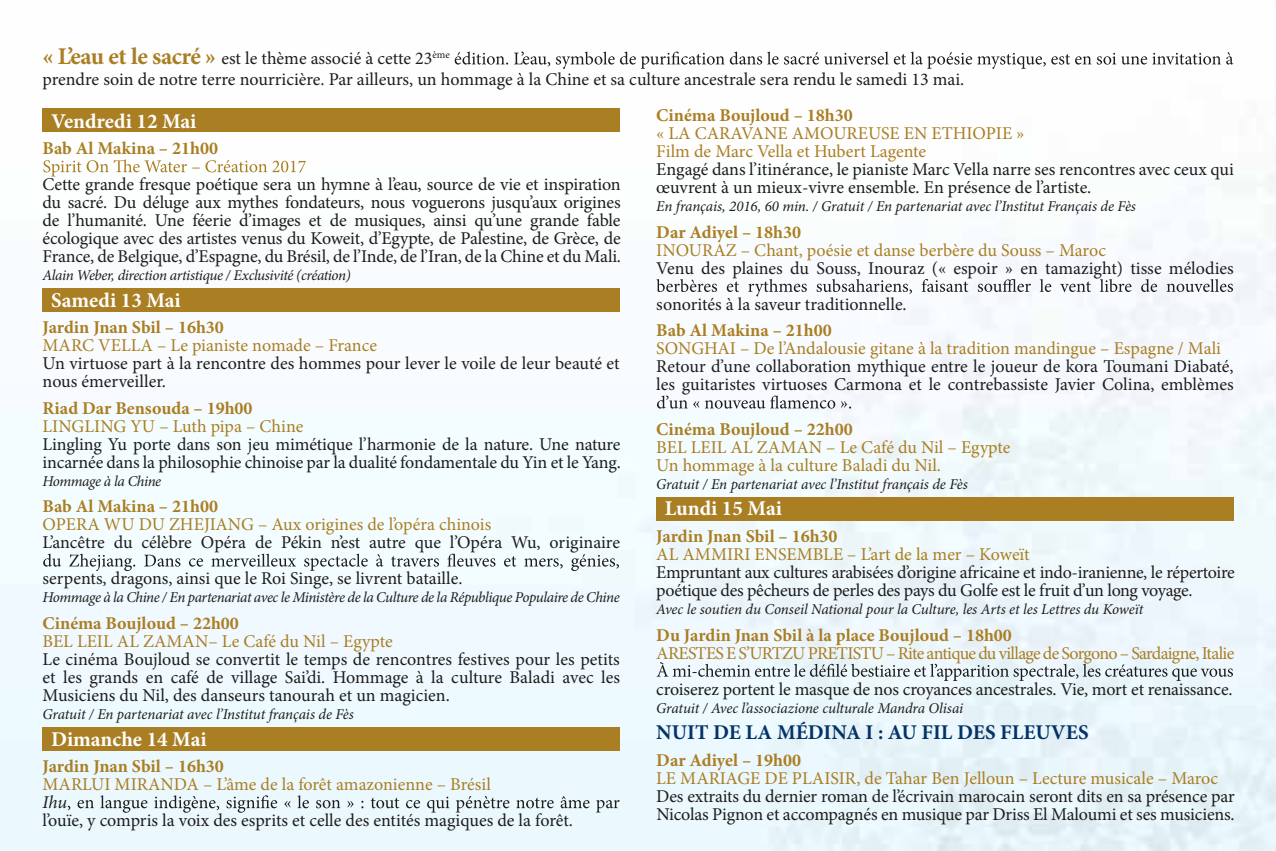
<style>
.page{position:relative;width:1276px;height:851px;background:#fff}
.page>*{position:absolute;margin:0;border:0;box-sizing:border-box;transform-origin:0 0}
.t1{font:700 21px "Minion Pro";color:#fff}
.t2{font:700 21px "Minion Pro";color:#043367}
.t3{font:18px/18px "Minion Pro";letter-spacing:-.005em;color:#1d1d1b}
.t4{font:18px/18px "Minion Pro";color:#aa7e23}
.t5{font:700 18px "Minion Pro";color:#aa7e23}
.t6{font:18px "Minion Pro";letter-spacing:-.04em;color:#aa7e23}
.t7{font:italic 18px "Minion Pro";color:#1d1d1b}
.t8{font:italic 15px "Minion Pro";letter-spacing:-.015em;color:#1d1d1b}
.s1{font-weight:700;font-size:24px;color:#aa7e23}
</style>
<div class="page">
<img style="left:0;top:51px;width:1276px;height:799px">
<svg style="left:455px;top:52px;width:778px;height:17px"></svg>
<div style="left:43px;top:108px;width:577px;height:24px;background:#aa7e23"></div>
<div style="left:43px;top:287px;width:577px;height:24px;background:#aa7e23"></div>
<div style="left:43px;top:727px;width:577px;height:23px;background:#aa7e23"></div>
<div style="left:656px;top:496px;width:577px;height:24px;background:#aa7e23"></div>
<svg style="left:43px;top:159px;width:263px;height:17px"></svg>
<svg style="left:43px;top:553px;width:576px;height:18px"></svg>
<svg style="left:68px;top:795px;width:551px;height:17px;background:#cbd6da"></svg>
<svg style="left:656px;top:279px;width:577px;height:17px"></svg>
<svg style="left:657px;top:395px;width:194px;height:13px"></svg>
<svg style="left:656px;top:662px;width:577px;height:18px"></svg>
<p class="t3" style="left:43px;top:48px;width:923px;line-height:21px"><span class="s1">« L’eau et le sacré »</span> est le thème associé à cette 23<sup>ème<br></sup>prendre soin de notre terre nourricière. Par ailleurs, un hommage à la Chine et sa culture ancestrale sera rendu le samedi 13 mai.</p>
<p class="t1" style="left:51px;top:106px;width:147px">Vendredi 12 Mai</p>
<p class="t5" style="left:43px;top:136px;width:177px">Bab Al Makina – 21h00</p>
<p class="t3" style="left:43px;top:175px;width:580px;text-align:justify">Cette grande fresque poétique sera un hymne à l’eau, source de vie et inspiration du sacré. Du déluge aux mythes fondateurs, nous voguerons jusqu’aux origines de l’humanité. Une féerie d’images et de musiques, ainsi qu’une grande fable écologique avec des artistes venus du Koweit, d’Egypte, de Palestine, de Grèce, de France, de Belgique, d’Espagne, du Brésil, de l’Inde, de l’Iran, de la Chine et du Mali.</p>
<p class="t8" style="left:43px;top:265px;width:310px">Alain Weber, direction artistique / Exclusivité (création)</p>
<p class="t1" style="left:51px;top:285px;width:131px">Samedi 13 Mai</p>
<p class="t5" style="left:43px;top:315px;width:183px">Jardin Jnan Sbil – 16h30</p>
<p class="t4" style="left:43px;top:336px;width:336px">MARC VELLA – Le pianiste nomade – France</p>
<p class="t3" style="left:43px;top:354px;width:579px">Un virtuose part à la rencontre des hommes pour lever le voile de leur beauté et nous émerveiller.</p>
<p class="t5" style="left:43px;top:395px;width:212px">Riad Dar Bensouda – 19h00</p>
<p class="t4" style="left:43px;top:417px;width:262px">LINGLING YU – Luth pipa – Chine</p>
<p class="t3" style="left:43px;top:435px;width:580px">Lingling Yu porte dans son jeu mimétique l’harmonie de la nature. Une nature incarnée dans la philosophie chinoise par la dualité fondamentale du Yin et le Yang.</p>
<p class="t8" style="left:43px;top:471px;width:120px">Hommage à la Chine</p>
<p class="t5" style="left:43px;top:494px;width:177px">Bab Al Makina – 21h00</p>
<p class="t4" style="left:43px;top:515px;width:450px">OPERA WU DU ZHEJIANG – Aux origines de l’opéra chinois</p>
<p class="t3" style="left:43px;top:524px;width:579px;line-height:36px">L’ancêtre du célèbre Opéra de Pékin n’est autre que l’Opéra Wu, originaire serpents, dragons, ainsi que le Roi Singe, se livrent bataille.</p>
<p class="t8" style="left:43px;top:587px;width:578px">Hommage à la Chine / En partenariat avec le Ministère de la Culture de la République Populaire de Chine</p>
<p class="t5" style="left:43px;top:610px;width:198px">Cinéma Boujloud – 22h00</p>
<p class="t4" style="left:43px;top:632px;width:352px">BEL LEIL AL ZAMAN– Le Café du Nil – Egypte</p>
<p class="t3" style="left:43px;top:650px;width:579px;text-align:justify">Le cinéma Boujloud se convertit le temps de rencontres festives pour les petits et les grands en café de village Sai’di. Hommage à la culture Baladi avec les Musiciens du Nil, des danseurs tanourah et un magicien.</p>
<p class="t8" style="left:43px;top:704px;width:313px">Gratuit / En partenariat avec l’Institut français de Fès</p>
<p class="t1" style="left:51px;top:724px;width:157px">Dimanche 14 Mai</p>
<p class="t5" style="left:43px;top:753px;width:183px">Jardin Jnan Sbil – 16h30</p>
<p class="t4" style="left:43px;top:775px;width:450px">MARLUI MIRANDA – L’âme de la forêt amazonienne – Brésil</p>
<p class="t7" style="left:43px;top:790px;width:26px">Ihu</p>
<p class="t3" style="left:43px;top:811px;width:532px">l’ouïe, y compris la voix des esprits et celle des entités magiques de la forêt.</p>
<p class="t5" style="left:656px;top:103px;width:198px">Cinéma Boujloud – 18h30</p>
<p class="t4" style="left:656px;top:124px;width:370px">« LA CARAVANE AMOUREUSE EN ETHIOPIE »<br>Film de Marc Vella et Hubert Lagente</p>
<p class="t3" style="left:656px;top:160px;width:579px">Engagé dans l’itinérance, le pianiste Marc Vella narre ses rencontres avec ceux qui œuvrent à un mieux-vivre ensemble. En présence de l’artiste.</p>
<p class="t8" style="left:656px;top:196px;width:481px">En français, 2016, 60 min. / Gratuit / En partenariat avec l’Institut Français de Fès</p>
<p class="t5" style="left:656px;top:219px;width:146px">Dar Adiyel – 18h30</p>
<p class="t4" style="left:656px;top:241px;width:451px">INOURAZ – Chant, poésie et danse berbère du Souss – Maroc</p>
<p class="t3" style="left:656px;top:250px;width:579px;line-height:36px">Venu des plaines du Souss, Inouraz (« espoir » en tamazight) tisse mélodies sonorités à la saveur traditionnelle.</p>
<p class="t5" style="left:656px;top:318px;width:177px">Bab Al Makina – 21h00</p>
<p class="t4" style="left:656px;top:339px;width:566px">SONGHAI – De l’Andalousie gitane à la tradition mandingue – Espagne / Mali</p>
<p class="t3" style="left:656px;top:357px;width:579px">Retour d’une collaboration mythique entre le joueur de kora Toumani Diabaté, les guitaristes virtuoses Carmona et le contrebassiste Javier Colina, emblèmes</p>
<p class="t5" style="left:656px;top:416px;width:198px">Cinéma Boujloud – 22h00</p>
<p class="t4" style="left:656px;top:438px;width:356px">BEL LEIL AL ZAMAN – Le Café du Nil – Egypte<br>Un hommage à la culture Baladi du Nil.</p>
<p class="t8" style="left:656px;top:474px;width:313px">Gratuit / En partenariat avec l’Institut français de Fès</p>
<p class="t1" style="left:665px;top:494px;width:119px">Lundi 15 Mai</p>
<p class="t5" style="left:656px;top:523px;width:183px">Jardin Jnan Sbil – 16h30</p>
<p class="t4" style="left:656px;top:545px;width:375px">AL AMMIRI ENSEMBLE – L’art de la mer – Koweït</p>
<p class="t3" style="left:656px;top:563px;width:580px">Empruntant aux cultures arabisées d’origine africaine et indo-iranienne, le répertoire poétique des pêcheurs de perles des pays du Golfe est le fruit d’un long voyage.</p>
<p class="t8" style="left:656px;top:599px;width:489px">Avec le soutien du Conseil National pour la Culture, les Arts et les Lettres du Koweït</p>
<p class="t5" style="left:656px;top:622px;width:357px">Du Jardin Jnan Sbil à la place Boujloud – 18h00</p>
<p class="t6" style="left:656px;top:640px;width:579px">ARESTES E S’URTZU PRETISTU – Rite antique du village de Sorgono – Sardaigne, Italie</p>
<p class="t3" style="left:656px;top:679px;width:578px">croiserez portent le masque de nos croyances ancestrales. Vie, mort et renaissance.</p>
<p class="t8" style="left:656px;top:697px;width:308px">Gratuit / Avec l’associazione culturale Mandra Olisai</p>
<p class="t2" style="left:656px;top:717px;width:434px">NUIT DE LA MÉDINA I : AU FIL DES FLEUVES</p>
<p class="t5" style="left:656px;top:747px;width:146px">Dar Adiyel – 19h00</p>
<p class="t4" style="left:656px;top:768px;width:563px">LE MARIAGE DE PLAISIR, de Tahar Ben Jelloun – Lecture musicale – Maroc</p>
<p class="t3" style="left:656px;top:786px;width:580px">Des extraits du dernier roman de l’écrivain marocain seront dits en sa présence par<br>Nicolas Pignon et accompagnés en musique par Driss El Maloumi et ses musiciens.</p>
</div>
